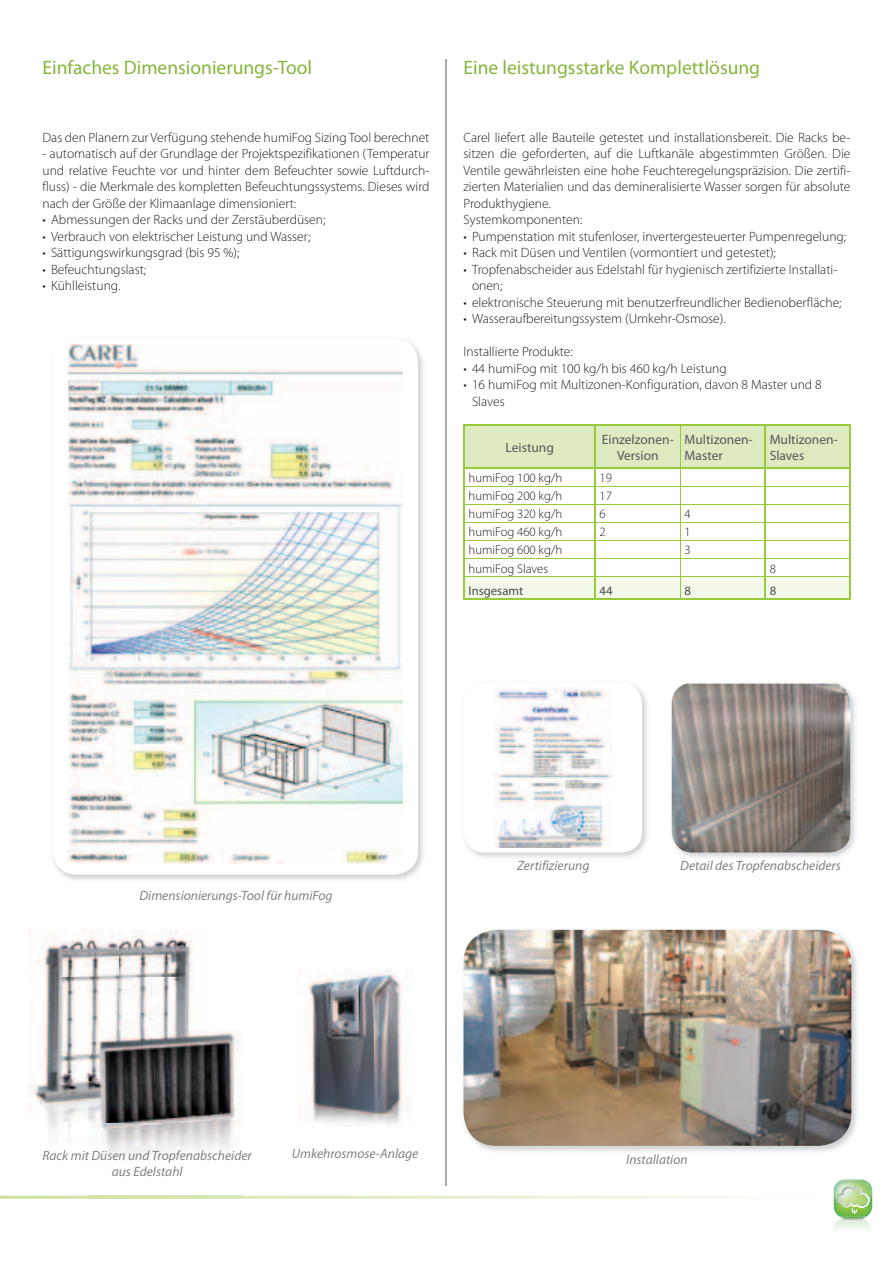
<style>
.page{position:relative;width:893px;height:1263px;background:#fff}
.page>*{position:absolute;margin:0;border:0;box-sizing:border-box;transform-origin:0 0}
.t1{font:19.5px "Myriad Pro";color:#87b53b}
.t2{font:300 13.5px/16.5px "Myriad Pro";color:#231f20}
.t3{font:italic 13.5px/16.5px "Myriad Pro";color:#808285;text-align:center}
.t4{font:13.5px/16.2px "Myriad Pro";color:#57585a}
.t5{font:300 12.75px "Myriad Pro";color:#231f20}
.t6{font:12.75px "Myriad Pro";color:#4b4c4d}
</style>
<div class="page">
<svg style="left:0;top:1196px;width:755px;height:3px;background:#e6f0d2"></svg>
<img style="left:833px;top:1219px;width:38px;height:10px">
<img style="left:840px;top:1217px;width:26px;height:3px">
<img style="left:834px;top:1179px;width:38px;height:38px">
<img style="left:835px;top:1180px;width:36px;height:20px">
<svg style="left:836px;top:1186px;width:32px;height:28px"></svg>
<img style="left:837px;top:1187px;width:33px;height:17px">
<hr style="left:446px;top:60px;width:1px;height:1126px;background:#a8a9ad">
<img style="left:69px;top:345px;width:333px;height:518px">
<img style="left:308px;top:969px;width:102px;height:155px">
<img style="left:671px;top:683px;width:184px;height:175px">
<img style="left:672px;top:684px;width:178px;height:169px">
<img style="left:494px;top:688px;width:118px;height:159px">
<img style="left:29px;top:930px;width:163px;height:96px">
<img style="left:44px;top:1026px;width:76px;height:48px">
<img style="left:120px;top:1026px;width:85px;height:5px">
<img style="left:29px;top:1074px;width:60px;height:57px">
<img style="left:210px;top:1031px;width:29px;height:119px">
<img style="left:89px;top:1195px;width:154px;height:4px">
<img style="left:89px;top:1031px;width:121px;height:127px">
<img style="left:480px;top:929px;width:377px;height:223px">
<img style="left:463px;top:930px;width:388px;height:216px">
<hr style="left:463px;top:424px;width:132px;height:2px;background:#99ca3b">
<hr style="left:595px;top:424px;width:85px;height:2px;background:#99ca3b">
<hr style="left:680px;top:424px;width:85px;height:2px;background:#99ca3b">
<hr style="left:765px;top:424px;width:86px;height:2px;background:#99ca3b">
<hr style="left:463px;top:598px;width:132px;height:2px;background:#99ca3b">
<hr style="left:595px;top:598px;width:85px;height:2px;background:#99ca3b">
<hr style="left:680px;top:598px;width:85px;height:2px;background:#99ca3b">
<hr style="left:765px;top:598px;width:86px;height:2px;background:#99ca3b">
<svg style="left:463px;top:426px;width:388px;height:172px"></svg>
<hr style="left:465px;top:486px;width:130px;height:1px;background:#99ca3b">
<hr style="left:595px;top:486px;width:85px;height:1px;background:#99ca3b">
<hr style="left:680px;top:486px;width:85px;height:1px;background:#99ca3b">
<hr style="left:765px;top:486px;width:85px;height:1px;background:#99ca3b">
<hr style="left:465px;top:504px;width:130px;height:1px;background:#99ca3b">
<hr style="left:595px;top:504px;width:85px;height:1px;background:#99ca3b">
<hr style="left:680px;top:504px;width:85px;height:1px;background:#99ca3b">
<hr style="left:765px;top:504px;width:85px;height:1px;background:#99ca3b">
<hr style="left:465px;top:522px;width:130px;height:1px;background:#99ca3b">
<hr style="left:595px;top:522px;width:85px;height:1px;background:#99ca3b">
<hr style="left:680px;top:522px;width:85px;height:1px;background:#99ca3b">
<hr style="left:765px;top:522px;width:85px;height:1px;background:#99ca3b">
<hr style="left:465px;top:540px;width:130px;height:1px;background:#99ca3b">
<hr style="left:595px;top:540px;width:85px;height:1px;background:#99ca3b">
<hr style="left:680px;top:540px;width:85px;height:1px;background:#99ca3b">
<hr style="left:765px;top:540px;width:85px;height:1px;background:#99ca3b">
<hr style="left:465px;top:558px;width:130px;height:1px;background:#99ca3b">
<hr style="left:595px;top:558px;width:85px;height:1px;background:#99ca3b">
<hr style="left:680px;top:558px;width:85px;height:1px;background:#99ca3b">
<hr style="left:765px;top:558px;width:85px;height:1px;background:#99ca3b">
<hr style="left:465px;top:577px;width:130px;height:1px;background:#99ca3b">
<hr style="left:595px;top:577px;width:85px;height:1px;background:#99ca3b">
<hr style="left:680px;top:577px;width:85px;height:1px;background:#99ca3b">
<hr style="left:765px;top:577px;width:85px;height:1px;background:#99ca3b">
<h1 class="t1" style="left:43px;top:56px;width:271px">Einfaches Dimensionierungs-Tool</h1>
<h1 class="t1" style="left:463px;top:56px;width:298px">Eine leistungsstarke Komplettlösung</h1>
<p class="t2" style="left:43px;top:129px;width:388px">Das den Planern zur Verfügung stehende humiFog Sizing Tool berechnet</p>
<p class="t2" style="left:43px;top:146px;width:388px;text-align:justify">- automatisch auf der Grundlage der Projektspezifikationen (Temperatur und relative Feuchte vor und hinter dem Befeuchter sowie Luftdurch&shy;fluss) - die Merkmale des kompletten Befeuchtungssystems. Dieses wird nach der Größe der Klimaanlage dimensioniert:</p>
<p class="t2" style="left:43px;top:212px;width:284px">• Abmessungen der Racks und der Zerstäuberdüsen;</p>
<p class="t2" style="left:43px;top:228px;width:269px">• Verbrauch von elektrischer Leistung und Wasser;</p>
<p class="t2" style="left:43px;top:245px;width:198px">• Sättigungswirkungsgrad (bis 95 %);</p>
<p class="t2" style="left:43px;top:261px;width:105px">• Befeuchtungslast;</p>
<p class="t2" style="left:43px;top:278px;width:79px">• Kühlleistung.</p>
<p class="t2" style="left:463px;top:129px;width:388px">Carel liefert alle Bauteile getestet und installationsbereit. Die Racks be&shy;sitzen die geforderten, auf die Luftkanäle abgestimmten Größen. Die Ventile gewährleisten eine hohe Feuchteregelungspräzision. Die zertifi&shy;zierten Materialien und das demineralisierte Wasser sorgen für absolute Produkthygiene.<br>Systemkomponenten:</p>
<p class="t2" style="left:463px;top:228px;width:384px">• Pumpenstation mit stufenloser, invertergesteuerter Pumpenregelung;</p>
<p class="t2" style="left:463px;top:244px;width:314px">• Rack mit Düsen und Ventilen (vormontiert und getestet);</p>
<p class="t2" style="left:472px;top:261px;width:367px;text-indent:-9px">• Tropfenabscheider aus Edelstahl für hygienisch zertifizierte Installati&shy;onen;</p>
<p class="t2" style="left:463px;top:294px;width:380px">• elektronische Steuerung mit benutzerfreundlicher Bedienoberfläche;</p>
<p class="t2" style="left:463px;top:310px;width:264px">• Wasseraufbereitungssystem (Umkehr-Osmose).</p>
<p class="t2" style="left:463px;top:343px;width:111px">Installierte Produkte:</p>
<p class="t2" style="left:463px;top:360px;width:265px">• 44 humiFog mit 100 kg/h bis 460 kg/h Leistung</p>
<p class="t2" style="left:472px;top:376px;width:351px;text-indent:-9px">• 16 humiFog mit Multizonen-Konfiguration, davon 8 Master und 8<br>Slaves</p>
<p class="t4" style="left:506px;top:439px;width:50px">Leistung</p>
<p class="t4" style="left:602px;top:431px;width:73px;text-align:center">Einzelzonen-<br>Version</p>
<p class="t4" style="left:685px;top:431px;width:70px">Multizonen-<br>Master</p>
<p class="t4" style="left:770px;top:431px;width:70px">Multizonen-<br>Slaves</p>
<p class="t5" style="left:468px;top:470px;width:95px">humiFog 100 kg/h</p>
<p class="t5" style="left:600px;top:470px;width:14px">19</p>
<p class="t5" style="left:468px;top:488px;width:95px">humiFog 200 kg/h</p>
<p class="t5" style="left:600px;top:488px;width:14px">17</p>
<p class="t5" style="left:468px;top:506px;width:95px">humiFog 320 kg/h</p>
<p class="t5" style="left:600px;top:506px;width:8px">6</p>
<p class="t5" style="left:685px;top:506px;width:8px">4</p>
<p class="t5" style="left:468px;top:524px;width:95px">humiFog 460 kg/h</p>
<p class="t5" style="left:600px;top:524px;width:8px">2</p>
<p class="t5" style="left:685px;top:524px;width:8px">1</p>
<p class="t5" style="left:468px;top:543px;width:95px">humiFog 600 kg/h</p>
<p class="t5" style="left:685px;top:543px;width:8px">3</p>
<p class="t5" style="left:468px;top:561px;width:81px">humiFog Slaves</p>
<p class="t5" style="left:770px;top:561px;width:8px">8</p>
<p class="t6" style="left:468px;top:583px;width:56px">Insgesamt</p>
<p class="t6" style="left:600px;top:583px;width:15px">44</p>
<p class="t6" style="left:685px;top:583px;width:8px">8</p>
<p class="t6" style="left:770px;top:583px;width:8px">8</p>
<p class="t3" style="left:139px;top:887px;width:195px">Dimensionierungs-Tool für humiFog</p>
<p class="t3" style="left:43px;top:1146px;width:211px">Rack mit Düsen und Tropfenabscheider aus Edelstahl</p>
<p class="t3" style="left:292px;top:1145px;width:128px">Umkehrosmose-Anlage</p>
<p class="t3" style="left:517px;top:857px;width:74px">Zertifizierung</p>
<p class="t3" style="left:680px;top:857px;width:162px">Detail des Tropfenabscheiders</p>
<p class="t3" style="left:626px;top:1151px;width:63px">Installation</p>
</div>
